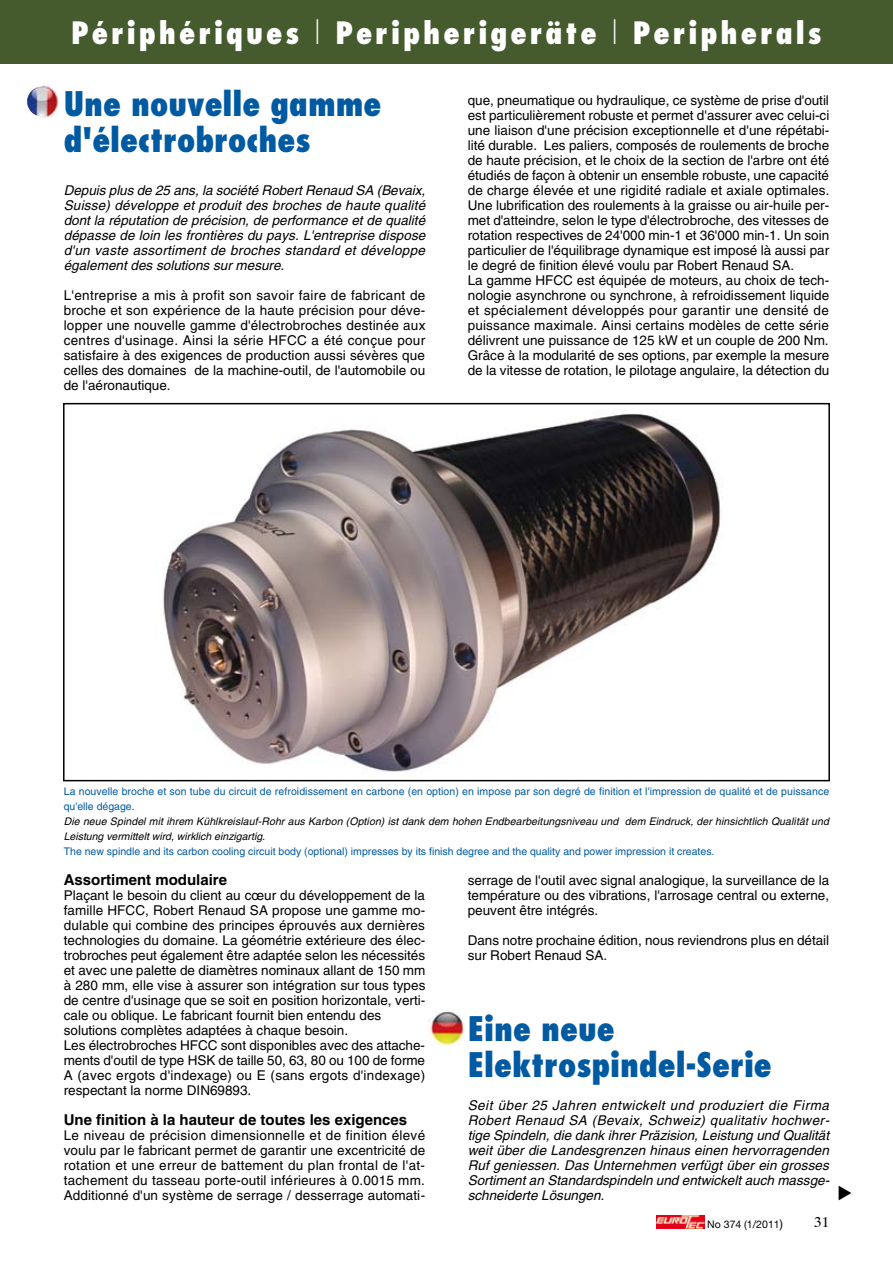
<style>
.page{position:relative;width:893px;height:1263px;background:#fff}
.page>*{position:absolute;margin:0;border:0;box-sizing:border-box;transform-origin:0 0}
.t1{font:800 condensed 33px/36px "Futura";color:#005aa2}
.t2{font:800 condensed 30px "Futura";letter-spacing:.1em;color:#fff}
.t3{font:700 15px "Helvetica";color:#000}
.t4{font:13.5px/15px "Helvetica";color:#000;text-align:justify}
.t5{font:italic 13.5px/15px "Helvetica";color:#000;text-align:justify}
.t6{font:10.5px/15px "Helvetica";color:#005aa2}
.t7{font:italic 10.5px/15px "Helvetica";letter-spacing:.01em;color:#000}
.t8{font:10.5px "Helvetica Neue";color:#000}
.s1{font-weight:300;font-stretch:normal}
.s2{font-size:12px}
</style>
<div class="page">
<svg style="left:656px;top:1215px;width:1px;height:13px"></svg>
<img style="left:657px;top:1215px;width:47px;height:13px">
<div style="left:0;top:0;width:893px;height:64px;background:#455b2d"></div>
<img style="left:163px;top:413px;width:558px;height:359px">
<div style="left:63px;top:403px;width:767px;height:378px;border:2px solid #000"></div>
<img style="left:27px;top:85px;width:31px;height:33px">
<img style="left:428px;top:1010px;width:37px;height:36px">
<h2 class="t2" style="left:71px;top:14px;width:752px">Périphériques <span class="s1">l</span> Peripherigeräte <span class="s1">l</span> Peripherals</h2>
<h1 class="t1" style="left:64px;top:85px;width:319px">Une nouvelle gamme d'électrobroches</h1>
<p class="t5" style="left:64px;top:183px;width:363px">Depuis plus de 25 ans, la société Robert Renaud SA (Bevaix, Suisse) développe et produit des broches de haute qualité dont la réputation de précision, de performance et de qualité dépasse de loin les frontières du pays. L'entreprise dispose d'un vaste assortiment de broches standard et développe également des solutions sur mesure.</p>
<p class="t4" style="left:64px;top:288px;width:363px">L'entreprise a mis à profit son savoir faire de fabricant de broche et son expérience de la haute précision pour déve&shy;lopper une nouvelle gamme d'électrobroches destinée aux centres d'usinage. Ainsi la série HFCC</p>
<p class="t4" style="left:64px;top:333px;width:363px;text-indent:248px">a été conçue pour satisfaire à des exigences de production aussi sévères que celles des domaines de la machine-outil, de l'automobile ou de l'aéronautique.</p>
<p class="t4" style="left:468px;top:93px;width:363px;text-align:left">que, pneumatique ou hydraulique, ce système de prise d'outil est particulièrement robuste et permet d'assurer avec celui-ci une liaison d'une précision exceptionnelle et d'une répétabi&shy;lité durable. Les paliers, composés de roulements de broche de haute précision, et le choix de la section de l'arbre ont été étudiés de façon à obtenir un ensemble robuste, une capacité de charge élevée et une rigidité radiale et axiale optimales.<br>U ne lubrification des roulements à la graisse ou air-huile per&shy;met d'atteindre, selon le type d'électrobroche, des vitesses de rotation respectives de 24'000 min-1 et 36'000 min-1. U n soin particulier de l'équilibrage dynamique est imposé là aussi par le degré de finition élevé voulu par Robert Renaud SA.<br>La gamme HFCC</p>
<p class="t4" style="left:468px;top:273px;width:363px;text-indent:109px">est équipée de moteurs, au choix de tech&shy;nologie asynchrone ou synchrone, à refroidissement liquide et spécialement développés pour garantir une densité de puissance maximale. Ainsi certains modèles de cette série délivrent une puissance de 125 kW et un couple de 200 Nm.<br>Grâce à la modularité de ses options, par exemple la mesure de la vitesse de rotation, le pilotage angulaire, la détection du</p>
<p class="t6" style="left:64px;top:784px;width:767px">La nouvelle broche et son tube du circuit de refroidissement en carbone (en option) en impose par son degré de finition et l'impression de qualité et de puissance qu'elle dégage.</p>
<p class="t7" style="left:64px;top:814px;width:767px">Die neue Spindel mit ihrem Kühlkreislauf-Rohr aus Karbon (Option) ist dank dem hohen Endbearbeitungsniveau und dem Eindruck, der hinsichtlich Qualität und<br>Leistung vermittelt wird, wirklich einzigartig.</p>
<p class="t6" style="left:64px;top:844px;width:652px">The new spindle and its carbon cooling circuit body (optional) impresses by its finish degree and the quality and power impression it creates.</p>
<p class="t3" style="left:64px;top:870px;width:165px">Assortiment modulaire</p>
<p class="t4" style="left:64px;top:888px;width:363px">Plaçant le besoin du client au cœur du développement de la famille HFCC</p>
<p class="t4" style="left:64px;top:903px;width:363px;text-align:left;text-indent:81px">, Robert Renaud SA propose une gamme mo&shy;dulable qui combine des principes éprouvés aux dernières technologies du domaine. La géométrie extérieure des élec&shy;trobroches peut également être adaptée selon les nécessités et avec une palette de diamètres nominaux allant de 150 mm à 280 mm, elle vise à assurer son intégration sur tous types de centre d'usinage que se soit en position horizontale, verti&shy;cale ou oblique. Le fabricant fournit bien entendu des solutions complètes adaptées à chaque besoin.<br>Les électrobroches HFCC</p>
<p class="t4" style="left:64px;top:1038px;width:363px;text-indent:157px">sont disponibles avec des attache&shy;ments d'outil de type HSK de taille 50, 63, 80 ou 100 de forme A (avec ergots d'indexage) ou E (sans ergots d'indexage) respectant la norme DIN 69893.</p>
<p class="t3" style="left:64px;top:1110px;width:345px">Une finition à la hauteur de toutes les exigences</p>
<p class="t4" style="left:64px;top:1128px;width:363px">Le niveau de précision dimensionnelle et de finition élevé voulu par le fabricant permet de garantir une excentricité de rotation et une erreur de battement du plan frontal de l'at&shy;tachement du tasseau porte-outil inférieures à 0.0015 mm.<br>Additionné d'un système de serrage / desserrage automati-</p>
<p class="t4" style="left:468px;top:873px;width:363px">serrage de l'outil avec signal analogique, la surveillance de la température ou des vibrations, l'arrosage central ou externe, peuvent être intégrés.</p>
<p class="t4" style="left:468px;top:933px;width:363px">Dans notre prochaine édition, nous reviendrons plus en détail sur Robert Renaud SA.</p>
<h1 class="t1" style="left:468px;top:1010px;width:306px">Eine neue<br>Elektrospindel-Serie</h1>
<p class="t5" style="left:468px;top:1098px;width:363px">Seit über 25 Jahren entwickelt und produziert die Firma Robert Renaud SA (Bevaix, Schweiz) qualitativ hochwer&shy;tige Spindeln, die dank ihrer Präzision, Leistung und Qualität weit über die Landesgrenzen hinaus einen hervorragenden Ruf geniessen. Das Unternehmen verfügt über ein grosses Sortiment an Standardspindeln und entwickelt auch massge&shy;schneiderte Lösungen.</p>
<p class="t8" style="left:707px;top:1218px;width:77px">No 374 (1/2011<span class="s2">)</span></p>
</div>
